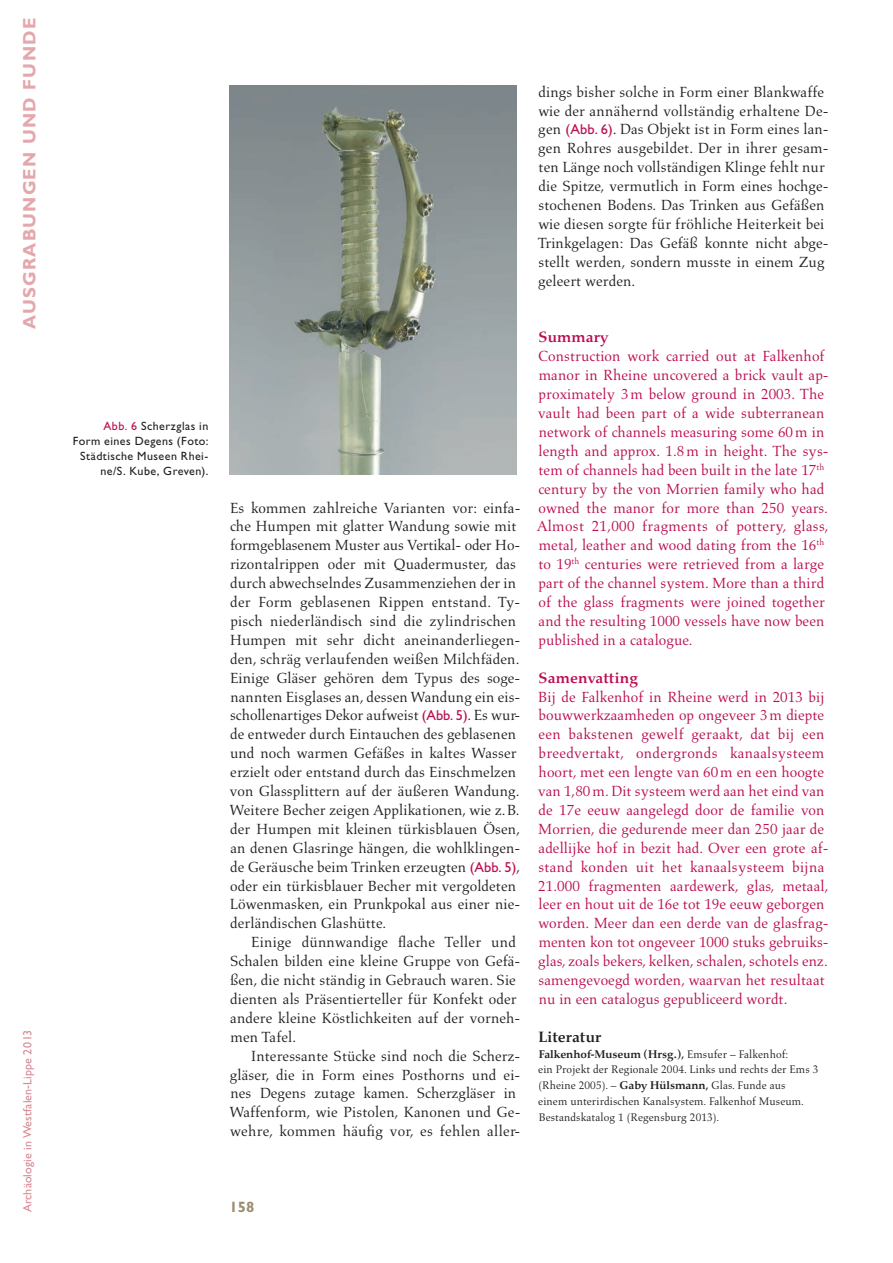
<style>
.page{position:relative;width:893px;height:1263px;background:#fff}
.page>*{position:absolute;margin:0;border:0;box-sizing:border-box;transform-origin:0 0}
.t1{font:18px "Gill Sans Std Bold 5";letter-spacing:.07em;color:#e3a7ac}
.t2{font:15px/18.9px "Aldus LT Std";letter-spacing:.005em;color:#231f20}
.t3{font:15px/18.9px "Aldus LT Std";letter-spacing:.005em;color:#ba0e51}
.t4{font:700 15px "Aldus Nova";letter-spacing:.015em;color:#ba0e51}
.t5{font:15px "Aldus Nova Bold 2";letter-spacing:.015em;color:#231f20}
.t6{font:700 15px "Gill Sans Std";color:#9c8c6f}
.t7{font:12px/15px "Gill Sans Std";letter-spacing:.04em;color:#231f20;text-align:right}
.t8{font:12px "Gill Sans Std 5";letter-spacing:.01em;color:#d88a93}
.t9{font:11.25px/15.8px "Aldus LT Std";letter-spacing:.01em;color:#231f20}
.t10{font:700 11.25px "Aldus Nova";color:#231f20}
.s1{color:#ba0e51}
.s2{font-family:"Gill Sans Std";font-size:14.4px;color:#ba0e51}
.s3{font-family:"Aldus LT Std";font-weight:400}
.s4{font-family:"Aldus Nova";font-weight:700}
</style>
<div class="page">
<img style="left:230px;top:85px;width:287px;height:390px">
<p class="t1" style="left:19px;top:329px;width:312px;rotate:-90deg">AUSGRABUNGEN UND FUNDE</p>
<p class="t8" style="left:21px;top:1212px;width:184px;rotate:-90deg">Archäologie in Westfalen-Lippe 2013</p>
<p class="t7" style="left:73px;top:418px;width:137px"><span class="s1">Abb. 6</span> Scherzglas in<br>Form eines Degens (Foto:<br>Städtische Museen Rhei&shy;ne/S. Kube, Greven).</p>
<p class="t2" style="left:229px;top:498px;width:293px">Es kommen zahlreiche Varianten vor: einfa&shy;che Humpen mit glatter Wandung sowie mit formgeblasenem Muster aus Vertikal- oder Ho&shy;rizontalrippen oder mit Quadermuster, das durch abwechselndes Zusammenziehen der in der Form geblasenen Rippen entstand. Ty&shy;pisch niederländisch sind die zylindrischen Humpen mit sehr dicht aneinanderliegen&shy;den, schräg verlaufenden weißen Milchfäden.<br>Einige Gläser gehören dem Typus des soge&shy;nannten Eisglases an, dessen Wandung ein eis&shy;schollenartiges Dekor aufweist <span class="s2">(Abb. 5)</span>. Es wur&shy;de entweder durch Eintauchen des geblasenen und noch warmen Gefäßes in kaltes Wasser erzielt oder entstand durch das Einschmelzen von Glassplittern auf der äußeren Wandung.<br>Weitere Becher zeigen Applikationen, wie z.B. der Humpen mit kleinen türkisblauen Ösen, an denen Glasringe hängen, die wohlklingen&shy;de Geräusche beim Trinken erzeugten <span class="s2">(Abb. 5)</span>, oder ein türkisblauer Becher mit vergoldeten Löwenmasken, ein Prunkpokal aus einer nie&shy;derländischen Glashütte.</p>
<p class="t2" style="left:230px;top:933px;width:292px;text-indent:21px">Einige dünnwandige flache Teller und Schalen bilden eine kleine Gruppe von Gefä&shy;ßen, die nicht ständig in Gebrauch waren. Sie dienten als Präsentierteller für Konfekt oder andere kleine Köstlichkeiten auf der vorneh&shy;men Tafel.</p>
<p class="t2" style="left:229px;top:1046px;width:293px;text-indent:22px">Interessante Stücke sind noch die Scherz&shy;gläser, die in Form eines Posthorns und ei&shy;nes Degens zutage kamen. Scherzgläser in Waffenform, wie Pistolen, Kanonen und Ge&shy;wehre, kommen häufig vor, es fehlen aller-</p>
<p class="t2" style="left:538px;top:82px;width:293px">dings bisher solche in Form einer Blankwaffe wie der annähernd vollständig erhaltene De&shy;gen <span class="s2">(Abb. 6)</span>. Das Objekt ist in Form eines lan&shy;gen Rohres ausgebildet. Der in ihrer gesam&shy;ten Länge noch vollständigen Klinge fehlt nur die Spitze, vermutlich in Form eines hochge&shy;stochenen Bodens. Das Trinken aus Gefäßen wie diesen sorgte für fröhliche Heiterkeit bei Trinkgelagen: Das Gefäß konnte nicht abge&shy;stellt werden, sondern musste in einem Zug geleert werden.</p>
<p class="t4" style="left:538px;top:328px;width:71px">Summary</p>
<p class="t3" style="left:537px;top:347px;width:294px">Construction work carried out at Falkenhof manor in Rheine uncovered a brick vault ap&shy;proximately 3m below ground in 2003. The vault had been part of a wide subterranean network of channels measuring some 60m in length and approx. 1.8m in height. The sys&shy;tem of channels had been built in the late 17<sup>th </sup>century by the von Morrien family who had owned the manor for more than 250 years.<br>Almost 21,000 fragments of pottery, glass, metal, leather and wood dating from the 16<sup>th </sup>to 19<sup>th</sup> centuries were retrieved from a large part of the channel system. More than a third of the glass fragments were joined together and the resulting 1000 vessels have now been published in a catalogue.</p>
<p class="t4" style="left:538px;top:669px;width:101px">Samenvatting</p>
<p class="t3" style="left:538px;top:687px;width:292px">Bij de Falkenhof in Rheine werd in 2013 bij bouwwerkzaamheden op ongeveer 3m diepte een bakstenen gewelf geraakt, dat bij een breedvertakt, ondergronds kanaalsysteem hoort, met een lengte van 60m en een hoogte van 1,80m. Dit systeem werd aan het eind van de 17e eeuw aangelegd door de familie von Morrien, die gedurende meer dan 250 jaar de adellijke hof in bezit had. Over een grote af&shy;stand konden uit het kanaalsysteem bijna 21.000 fragmenten aardewerk, glas, metaal, leer en hout uit de 16e tot 19e eeuw geborgen worden. Meer dan een derde van de glasfrag&shy;menten kon tot ongeveer 1000 stuks gebruiks&shy;glas, zoals bekers, kelken, schalen, schotels enz. samengevoegd worden, waarvan het resultaat nu in een catalogus gepubliceerd wordt.</p>
<p class="t5" style="left:538px;top:1028px;width:65px">Literatur</p>
<p class="t10" style="left:539px;top:1047px;width:251px">Falkenhof-Museum (Hrsg.), <span class="s3">Emsufer – Falkenhof:</span></p>
<p class="t9" style="left:538px;top:1062px;width:282px">ein Projekt der Regionale 2004. Links und rechts der Ems 3 (Rheine 2005). – <span class="s4">Gaby Hülsmann,</span> Glas. Funde aus<br>einem unterirdischen Kanalsystem. Falkenhof Museum.<br>Bestandskatalog 1 (Regensburg 2013).</p>
<p class="t6" style="left:230px;top:1198px;width:26px">158</p>
</div>
